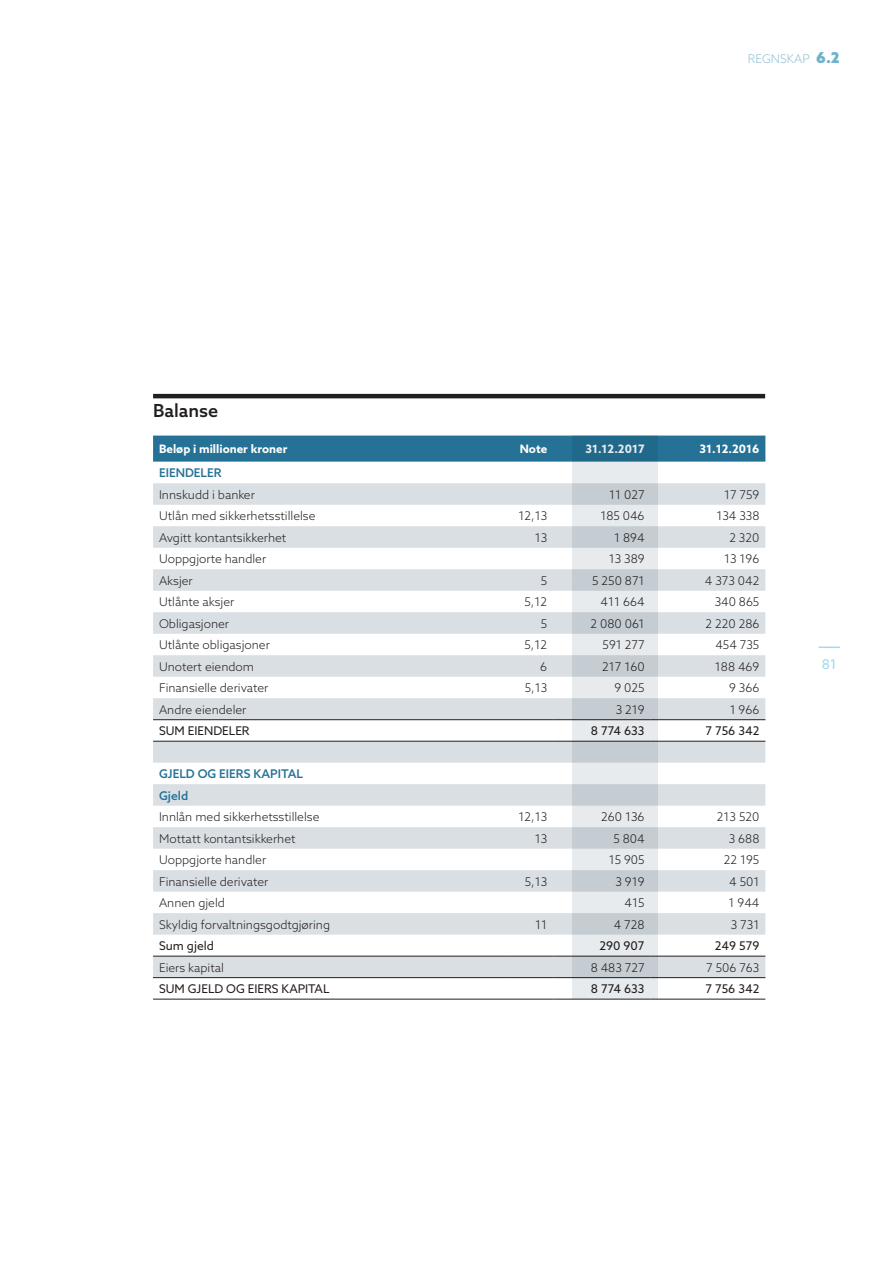
<style>
.page{position:relative;width:893px;height:1263px;background:#fff}
.page>*{position:absolute;margin:0;border:0;box-sizing:border-box;transform-origin:0 0}
.t1{font:500 18px "Azo Sans";color:#231f20}
.t2{font:13.5px "Azo Sans";color:#9edbee}
.t3{font:300 12px "Azo Sans";color:#231f20}
.t4{font:12px "Azo Sans";color:#231f20}
.t5{font:500 12px/21.5px "Azo Sans";color:#257296}
.t6{font:300 12px "Azo Sans";color:#93c1d3}
.t7{font:700 11.7px "Azo Sans";color:#fff}
.s1{font-weight:900;font-size:15px;color:#6fb2c9}
</style>
<div class="page">
<hr style="left:153px;top:394px;width:612px;height:4px;background:#231f20">
<div style="left:153px;top:436px;width:612px;height:26px;background:#257296"></div>
<svg style="left:153px;top:483px;width:612px;height:494px;fill:#e0e4e8"></svg>
<hr style="left:153px;top:719px;width:353px;height:1px;background:#231f20">
<hr style="left:506px;top:719px;width:47px;height:1px;background:#231f20">
<hr style="left:553px;top:719px;width:98px;height:1px;background:#231f20">
<hr style="left:651px;top:719px;width:114px;height:1px;background:#231f20">
<hr style="left:153px;top:956px;width:353px;height:1px;background:#231f20">
<hr style="left:506px;top:956px;width:47px;height:1px;background:#231f20">
<hr style="left:553px;top:956px;width:98px;height:1px;background:#231f20">
<hr style="left:651px;top:956px;width:114px;height:1px;background:#231f20">
<hr style="left:153px;top:977px;width:353px;height:1px;background:#231f20">
<hr style="left:506px;top:977px;width:47px;height:1px;background:#231f20">
<hr style="left:553px;top:977px;width:98px;height:1px;background:#231f20">
<hr style="left:651px;top:977px;width:114px;height:1px;background:#231f20">
<hr style="left:506px;top:999px;width:47px;height:1px;background:#231f20">
<hr style="left:553px;top:999px;width:98px;height:1px;background:#231f20">
<hr style="left:651px;top:999px;width:114px;height:1px;background:#231f20">
<hr style="left:506px;top:741px;width:47px;height:1px;background:#231f20">
<hr style="left:553px;top:741px;width:98px;height:1px;background:#231f20">
<hr style="left:651px;top:741px;width:114px;height:1px;background:#231f20">
<hr style="left:153px;top:741px;width:353px;height:1px;background:#231f20">
<hr style="left:153px;top:999px;width:353px;height:1px;background:#231f20">
<svg style="left:573px;top:435px;width:85px;height:564px;fill:#ccd3d8"></svg>
<hr style="left:819px;top:646px;width:21px;height:2px;background:#9edbee">
<p class="t6" style="left:748px;top:51px;width:94px">REGNSKAP <span class="s1">6.2</span></p>
<h1 class="t1" style="left:153px;top:398px;width:67px">Balanse</h1>
<p class="t7" style="left:159px;top:441px;width:130px">Beløp i millioner kroner</p>
<p class="t7" style="left:520px;top:441px;width:29px">Note</p>
<p class="t7" style="left:585px;top:441px;width:61px">31.12.2017</p>
<p class="t7" style="left:699px;top:441px;width:61px">31.12.2016</p>
<p class="t5" style="left:159px;top:462px;width:64px">EIENDELER</p>
<p class="t3" style="left:159px;top:487px;width:97px">Innskudd i banker</p>
<p class="t3" style="left:609px;top:487px;width:37px">11 027</p>
<p class="t3" style="left:724px;top:487px;width:37px">17 759</p>
<p class="t3" style="left:159px;top:508px;width:158px">Utlån med sikkerhetsstillelse</p>
<p class="t3" style="left:518px;top:508px;width:30px">12,13</p>
<p class="t3" style="left:600px;top:508px;width:46px">185 046</p>
<p class="t3" style="left:716px;top:508px;width:45px">134 338</p>
<p class="t3" style="left:159px;top:530px;width:129px">Avgitt kontantsikkerhet</p>
<p class="t3" style="left:535px;top:530px;width:14px">13</p>
<p class="t3" style="left:614px;top:530px;width:32px">1 894</p>
<p class="t3" style="left:729px;top:530px;width:32px">2 320</p>
<p class="t3" style="left:159px;top:551px;width:109px">Uoppgjorte handler</p>
<p class="t3" style="left:609px;top:551px;width:37px">13 389</p>
<p class="t3" style="left:724px;top:551px;width:37px">13 196</p>
<p class="t3" style="left:159px;top:573px;width:35px">Aksjer</p>
<p class="t3" style="left:541px;top:573px;width:8px">5</p>
<p class="t3" style="left:592px;top:573px;width:54px">5 250 871</p>
<p class="t3" style="left:705px;top:573px;width:56px">4 373 042</p>
<p class="t3" style="left:159px;top:594px;width:77px">Utlånte aksjer</p>
<p class="t3" style="left:525px;top:594px;width:24px">5,12</p>
<p class="t3" style="left:601px;top:594px;width:46px">411 664</p>
<p class="t3" style="left:715px;top:594px;width:46px">340 865</p>
<p class="t3" style="left:159px;top:616px;width:72px">Obligasjoner</p>
<p class="t3" style="left:541px;top:616px;width:8px">5</p>
<p class="t3" style="left:591px;top:616px;width:55px">2 080 061</p>
<p class="t3" style="left:706px;top:616px;width:55px">2 220 286</p>
<p class="t3" style="left:159px;top:637px;width:112px">Utlånte obligasjoner</p>
<p class="t3" style="left:525px;top:637px;width:24px">5,12</p>
<p class="t3" style="left:603px;top:637px;width:44px">591 277</p>
<p class="t3" style="left:715px;top:637px;width:45px">454 735</p>
<p class="t3" style="left:159px;top:659px;width:97px">Unotert eiendom</p>
<p class="t3" style="left:540px;top:659px;width:8px">6</p>
<p class="t3" style="left:602px;top:659px;width:44px">217 160</p>
<p class="t3" style="left:715px;top:659px;width:46px">188 469</p>
<p class="t3" style="left:159px;top:680px;width:111px">Finansielle derivater</p>
<p class="t3" style="left:525px;top:680px;width:24px">5,13</p>
<p class="t3" style="left:614px;top:680px;width:32px">9 025</p>
<p class="t3" style="left:729px;top:680px;width:32px">9 366</p>
<p class="t3" style="left:159px;top:702px;width:89px">Andre eiendeler</p>
<p class="t3" style="left:616px;top:702px;width:30px">3 219</p>
<p class="t3" style="left:730px;top:702px;width:31px">1 966</p>
<p class="t4" style="left:159px;top:723px;width:92px">SUM EIENDELER</p>
<p class="t4" style="left:591px;top:723px;width:55px">8 774 633</p>
<p class="t4" style="left:705px;top:723px;width:55px">7 756 342</p>
<p class="t5" style="left:159px;top:763px;width:145px">GJELD OG EIERS KAPITAL<br>Gjeld</p>
<p class="t3" style="left:159px;top:809px;width:162px">Innlån med sikkerhetsstillelse</p>
<p class="t3" style="left:518px;top:809px;width:30px">12,13</p>
<p class="t3" style="left:601px;top:809px;width:45px">260 136</p>
<p class="t3" style="left:717px;top:809px;width:44px">213 520</p>
<p class="t3" style="left:159px;top:830px;width:138px">Mottatt kontantsikkerhet</p>
<p class="t3" style="left:535px;top:830px;width:14px">13</p>
<p class="t3" style="left:613px;top:830px;width:33px">5 804</p>
<p class="t3" style="left:729px;top:830px;width:32px">3 688</p>
<p class="t3" style="left:159px;top:852px;width:109px">Uoppgjorte handler</p>
<p class="t3" style="left:609px;top:852px;width:37px">15 905</p>
<p class="t3" style="left:724px;top:852px;width:37px">22 195</p>
<p class="t3" style="left:159px;top:873px;width:111px">Finansielle derivater</p>
<p class="t3" style="left:525px;top:873px;width:24px">5,13</p>
<p class="t3" style="left:615px;top:873px;width:31px">3 919</p>
<p class="t3" style="left:729px;top:873px;width:32px">4 501</p>
<p class="t3" style="left:159px;top:895px;width:67px">Annen gjeld</p>
<p class="t3" style="left:625px;top:895px;width:21px">415</p>
<p class="t3" style="left:729px;top:895px;width:32px">1 944</p>
<p class="t3" style="left:159px;top:916px;width:173px">Skyldig forvaltningsgodtgjøring</p>
<p class="t3" style="left:535px;top:916px;width:14px">11</p>
<p class="t3" style="left:614px;top:916px;width:32px">4 728</p>
<p class="t3" style="left:731px;top:916px;width:30px">3 731</p>
<p class="t4" style="left:159px;top:938px;width:56px">Sum gjeld</p>
<p class="t4" style="left:599px;top:938px;width:47px">290 907</p>
<p class="t4" style="left:715px;top:938px;width:46px">249 579</p>
<p class="t3" style="left:159px;top:959px;width:66px">Eiers kapital</p>
<p class="t3" style="left:591px;top:959px;width:55px">8 483 727</p>
<p class="t3" style="left:706px;top:959px;width:55px">7 506 763</p>
<p class="t4" style="left:159px;top:981px;width:172px">SUM GJELD OG EIERS KAPITAL</p>
<p class="t4" style="left:591px;top:981px;width:55px">8 774 633</p>
<p class="t4" style="left:705px;top:981px;width:55px">7 756 342</p>
<p class="t2" style="left:822px;top:655px;width:17px">81</p>
</div>
